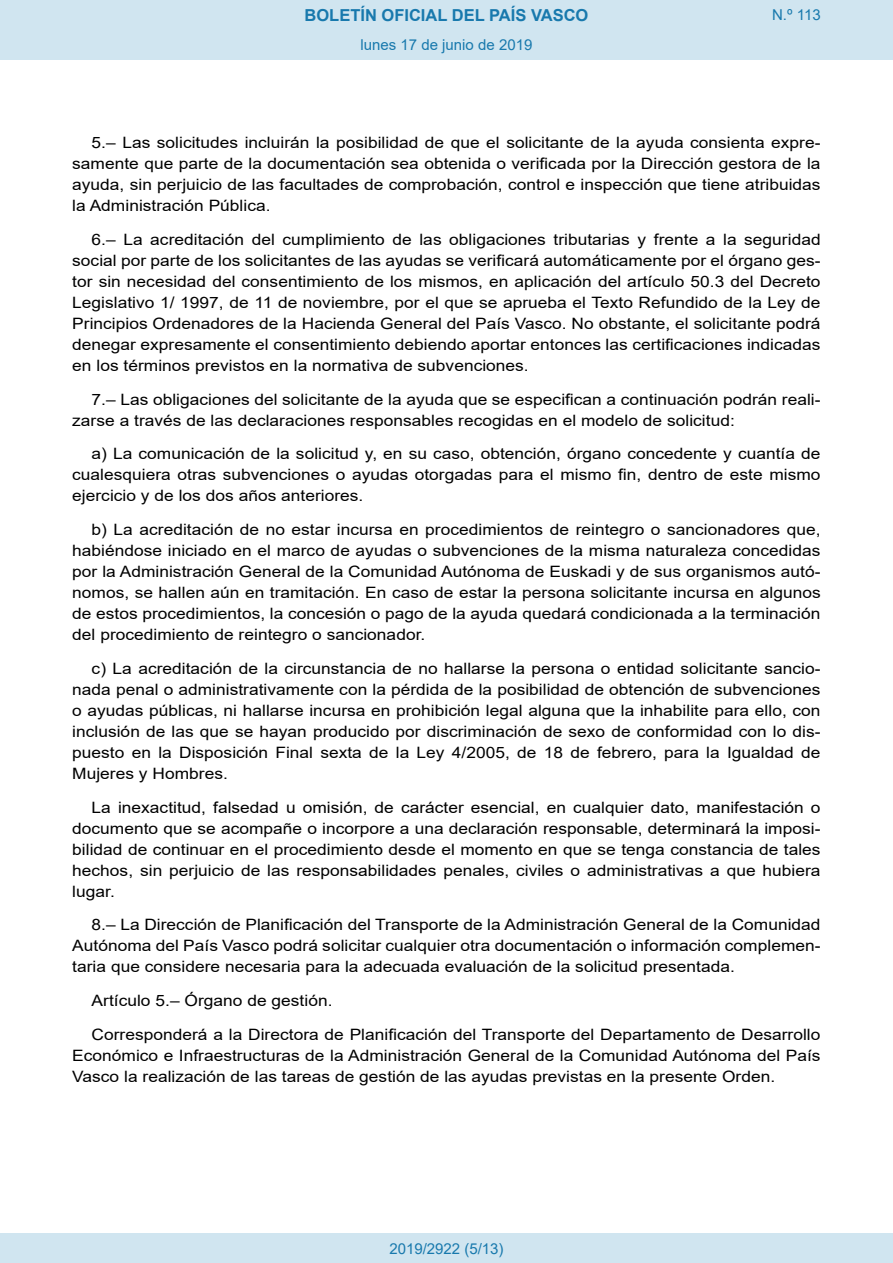
<style>
.page{position:relative;width:893px;height:1263px;background:#fff}
.page>*{position:absolute;margin:0;border:0;box-sizing:border-box;transform-origin:0 0}
.t1{font:700 16.5px "Arial";color:#1879ad}
.BOPVDetalle{font:15.6px/21px "Arial";color:#000;text-align:justify;scale:1.11 1}
.Paginacion_Centro{font:15px "Arial";color:#1879ad}
</style>
<div class="page">
<div style="left:0;top:0;width:893px;height:60px;background:#d0e5f0"></div>
<div style="left:0;top:1233px;width:893px;height:30px;background:#d0e5f0"></div>
<p class="t1" style="left:305px;top:3px;width:285px">BOLETÍN OFICIAL DEL PAÍS VASCO</p>
<p class="Paginacion_Centro" style="left:361px;top:35px;width:173px">lunes 17 de junio de 2019</p>
<p class="Paginacion_Centro" style="left:772px;top:5px;width:50px">N.º 113</p>
<p class="BOPVDetalle" style="left:72px;top:132px;width:676px;text-indent:19px">5.– Las solicitudes incluirán la posibilidad de que el solicitante de la ayuda consienta expre&shy;samente que parte de la documentación sea obtenida o verificada por la Dirección gestora de la ayuda, sin perjuicio de las facultades de comprobación, control e inspección que tiene atribuidas la Administración Pública.</p>
<p class="BOPVDetalle" style="left:72px;top:229px;width:676px;text-indent:19px">6.– La acreditación del cumplimiento de las obligaciones tributarias y frente a la seguridad social por parte de los solicitantes de las ayudas se verificará automáticamente por el órgano ges&shy;tor sin necesidad del consentimiento de los mismos, en aplicación del artículo 50.3 del Decreto Legislativo 1/ 1997, de 11 de noviembre, por el que se aprueba el Texto Refundido de la Ley de Principios Ordenadores de la Hacienda General del País Vasco. No obstante, el solicitante podrá denegar expresamente el consentimiento debiendo aportar entonces las certificaciones indicadas en los términos previstos en la normativa de subvenciones.</p>
<p class="BOPVDetalle" style="left:72px;top:389px;width:676px;text-indent:19px">7.– Las obligaciones del solicitante de la ayuda que se especifican a continuación podrán reali&shy;zarse a través de las declaraciones responsables recogidas en el modelo de solicitud:</p>
<p class="BOPVDetalle" style="left:72px;top:443px;width:676px;text-indent:19px">a) La comunicación de la solicitud y, en su caso, obtención, órgano concedente y cuantía de cualesquiera otras subvenciones o ayudas otorgadas para el mismo fin, dentro de este mismo ejercicio y de los dos años anteriores.</p>
<p class="BOPVDetalle" style="left:72px;top:519px;width:676px;text-indent:19px">b) La acreditación de no estar incursa en procedimientos de reintegro o sancionadores que, habiéndose iniciado en el marco de ayudas o subvenciones de la misma naturaleza concedidas por la Administración General de la Comunidad Autónoma de Euskadi y de sus organismos autó&shy;nomos, se hallen aún en tramitación. En caso de estar la persona solicitante incursa en algunos de estos procedimientos, la concesión o pago de la ayuda quedará condicionada a la terminación del procedimiento de reintegro o sancionador.</p>
<p class="BOPVDetalle" style="left:72px;top:658px;width:676px;text-indent:19px">c) La acreditación de la circunstancia de no hallarse la persona o entidad solicitante sancio&shy;nada penal o administrativamente con la pérdida de la posibilidad de obtención de subvenciones o ayudas públicas, ni hallarse incursa en prohibición legal alguna que la inhabilite para ello, con inclusión de las que se hayan producido por discriminación de sexo de conformidad con lo dis&shy;puesto en la Disposición Final sexta de la Ley 4/2005, de 18 de febrero, para la Igualdad de Mujeres y Hombres.</p>
<p class="BOPVDetalle" style="left:72px;top:797px;width:676px;text-indent:19px">La inexactitud, falsedad u omisión, de carácter esencial, en cualquier dato, manifestación o documento que se acompañe o incorpore a una declaración responsable, determinará la imposi&shy;bilidad de continuar en el procedimiento desde el momento en que se tenga constancia de tales hechos, sin perjuicio de las responsabilidades penales, civiles o administrativas a que hubiera lugar.</p>
<p class="BOPVDetalle" style="left:72px;top:914px;width:676px;text-indent:19px">8.– La Dirección de Planificación del Transporte de la Administración General de la Comunidad Autónoma del País Vasco podrá solicitar cualquier otra documentación o información complemen&shy;taria que considere necesaria para la adecuada evaluación de la solicitud presentada.</p>
<p class="BOPVDetalle" style="left:92px;top:990px;width:218px">Artículo 5.– Órgano de gestión.</p>
<p class="BOPVDetalle" style="left:72px;top:1024px;width:676px;text-indent:19px">Corresponderá a la Directora de Planificación del Transporte del Departamento de Desarrollo Económico e Infraestructuras de la Administración General de la Comunidad Autónoma del País Vasco la realización de las tareas de gestión de las ayudas previstas en la presente Orden.</p>
<p class="Paginacion_Centro" style="left:389px;top:1238px;width:116px">2019/2922 (5/13)</p>
</div>
